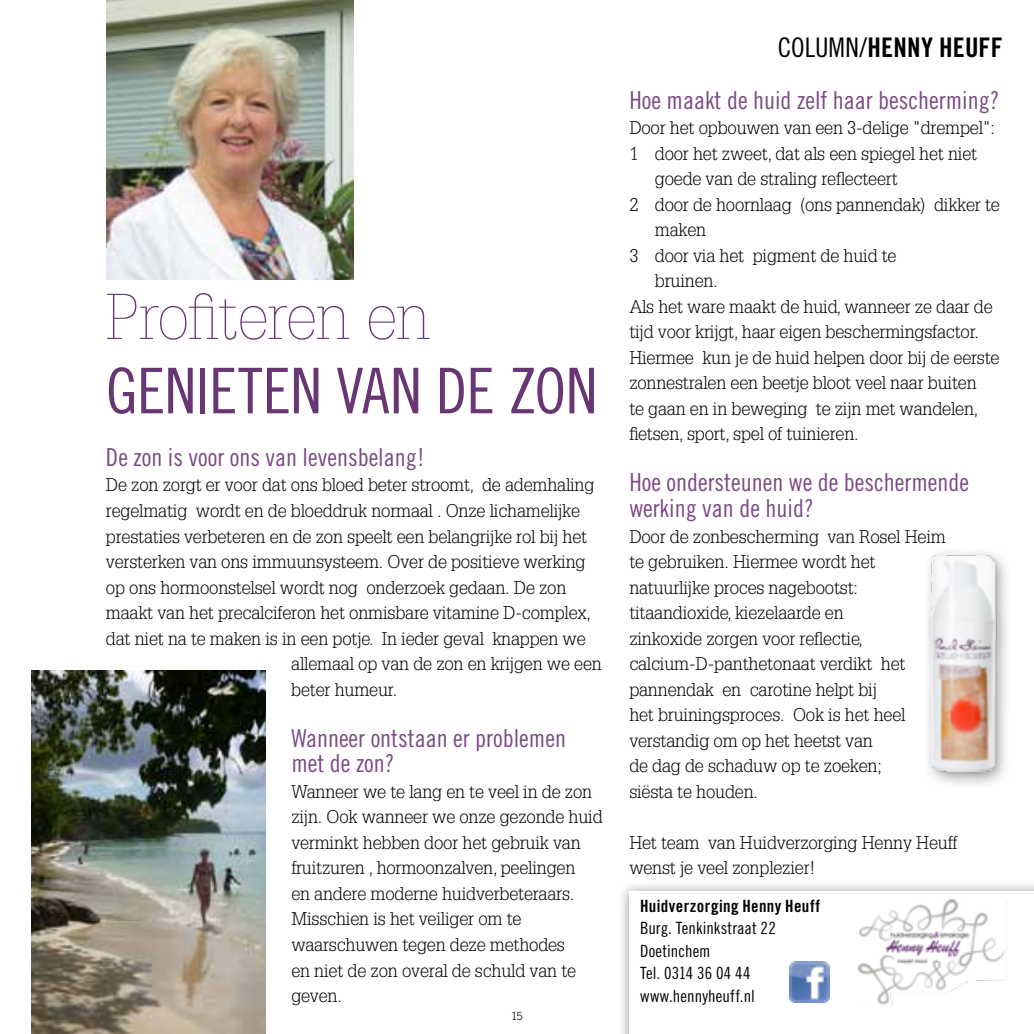
<style>
.page{position:relative;width:1034px;height:1034px;background:#fff}
.page>*{position:absolute;margin:0;border:0;box-sizing:border-box;transform-origin:0 0}
.t1{font:63px "Trade Gothic LT Std Cn 18";letter-spacing:-.005em;color:#673673}
.t2{font:100 63px "Glypha LT";letter-spacing:-.035em;color:#673673}
.t3{font:27px "Trade Gothic LT Std Bd Cn 20";letter-spacing:.005em;color:#000}
.t4{font:24.75px/25.4px "Trade Gothic LT Cond Eighteen";color:#7c4985}
.t5{font:300 18px/25.4px "Glypha LT";letter-spacing:-.01em;color:#000}
.t6{font:16.88px/22.5px "Trade Gothic LT Cond Eighteen";letter-spacing:.005em;color:#000}
.t7{font:16.88px "Trade Gothic LT Std Bd Cn 20";letter-spacing:.025em;color:#000}
.t8{font:300 11.25px "Trade Gothic LT Std";color:#000}
.s1{font-family:"Trade Gothic LT Std Cn 18"}
</style>
<div class="page">
<div style="left:616px;top:879px;width:417px;height:154px;background:#000;opacity:.4"></div>
<div style="left:629px;top:891px;width:404px;height:142px;background:#fff"></div>
<img style="left:32px;top:670px;width:234px;height:363px">
<img style="left:106px;top:0;width:248px;height:279px">
<img style="left:858px;top:899px;width:149px;height:106px">
<div style="left:921px;top:546px;width:91px;height:244px;background:#000;opacity:.4"></div>
<img style="left:927px;top:547px;width:76px;height:231px">
<img style="left:789px;top:961px;width:40px;height:40px">
<h1 class="t2" style="left:106px;top:280px;width:326px">Profiteren en</h1>
<h1 class="t1" style="left:106px;top:353px;width:493px">GENIETEN VAN DE ZON</h1>
<h3 class="t4" style="left:106px;top:444px;width:320px">De zon is voor ons van levensbelang!</h3>
<p class="t5" style="left:106px;top:472px;width:490px">De zon zorgt er voor dat ons bloed beter stroomt, de ademhaling</p>
<p class="t5" style="left:106px;top:498px;width:475px">regelmatig wordt en de bloeddruk normaal . Onze lichamelijke</p>
<p class="t5" style="left:106px;top:523px;width:482px">prestaties verbeteren en de zon speelt een belangrijke rol bij het</p>
<p class="t5" style="left:106px;top:549px;width:481px">versterken van ons immuunsysteem. Over de positieve werking</p>
<p class="t5" style="left:106px;top:574px;width:462px">op ons hormoonstelsel wordt nog onderzoek gedaan. De zon</p>
<p class="t5" style="left:106px;top:600px;width:486px">maakt van het precalciferon het onmisbare vitamine D-complex,</p>
<p class="t5" style="left:106px;top:625px;width:481px">dat niet na te maken is in een potje. In ieder geval knappen we</p>
<p class="t5" style="left:291px;top:651px;width:312px">allemaal op van de zon en krijgen we een</p>
<p class="t5" style="left:291px;top:676px;width:107px">beter humeur.</p>
<h3 class="t4" style="left:291px;top:724px;width:276px">Wanneer ontstaan er problemen met de zon?</h3>
<p class="t5" style="left:291px;top:779px;width:313px">Wanneer we te lang en te veel in de zon zijn. Ook wanneer we onze gezonde huid verminkt hebben door het gebruik van fruitzuren , hormoonzalven, peelingen<br>en andere moderne huidverbeteraars.<br>Misschien is het veiliger om te waarschuwen tegen deze methodes<br>en niet de zon overal de schuld van te geven.</p>
<p class="t8" style="left:511px;top:1008px;width:13px">15</p>
<h2 class="t3" style="left:777px;top:31px;width:226px"><span class="s1">COLUMN/</span>Henny Heuff</h2>
<h3 class="t4" style="left:629px;top:87px;width:371px">Hoe maakt de huid zelf haar bescherming?</h3>
<p class="t5" style="left:629px;top:115px;width:367px">Door het opbouwen van een 3-delige "drempel":</p>
<p class="t5" style="left:629px;top:141px;width:349px">1 door het zweet, dat als een spiegel het niet</p>
<p class="t5" style="left:654px;top:166px;width:244px">goede van de straling reflecteert</p>
<p class="t5" style="left:629px;top:192px;width:372px">2 door de hoornlaag (ons pannendak) dikker te</p>
<p class="t5" style="left:654px;top:217px;width:53px">maken</p>
<p class="t5" style="left:629px;top:243px;width:269px">3 door via het pigment de huid te</p>
<p class="t5" style="left:654px;top:268px;width:64px">bruinen.</p>
<p class="t5" style="left:629px;top:294px;width:365px">Als het ware maakt de huid, wanneer ze daar de</p>
<p class="t5" style="left:629px;top:319px;width:351px">tijd voor krijgt, haar eigen beschermingsfactor.</p>
<p class="t5" style="left:629px;top:345px;width:372px">Hiermee kun je de huid helpen door bij de eerste</p>
<p class="t5" style="left:629px;top:370px;width:349px">zonnestralen een beetje bloot veel naar buiten</p>
<p class="t5" style="left:629px;top:396px;width:350px">te gaan en in beweging te zijn met wandelen,</p>
<p class="t5" style="left:629px;top:421px;width:231px">fietsen, sport, spel of tuinieren.</p>
<h3 class="t4" style="left:629px;top:469px;width:341px">Hoe ondersteunen we de beschermende werking van de huid?</h3>
<p class="t5" style="left:629px;top:523px;width:318px">Door de zonbescherming van Rosel Heim te gebruiken. Hiermee wordt het natuurlijke proces nagebootst: titaandioxide, kiezelaarde en<br>zinkoxide zorgen voor reflectie, calcium-D-panthetonaat verdikt het pannendak en carotine helpt bij<br>het bruiningsproces. Ook is het heel verstandig om op het heetst van<br>de dag de schaduw op te zoeken;<br>siësta te houden.</p>
<p class="t5" style="left:629px;top:829px;width:330px">Het team van Huidverzorging Henny Heuff wenst je veel zonplezier!</p>
<p class="t7" style="left:640px;top:895px;width:182px">Huidverzorging Henny Heuff</p>
<p class="t6" style="left:640px;top:916px;width:137px">Burg. Tenkinkstraat 22<br>Doetinchem<br>Tel. 0314 36 04 44 www.hennyheuff.nl</p>
</div>
